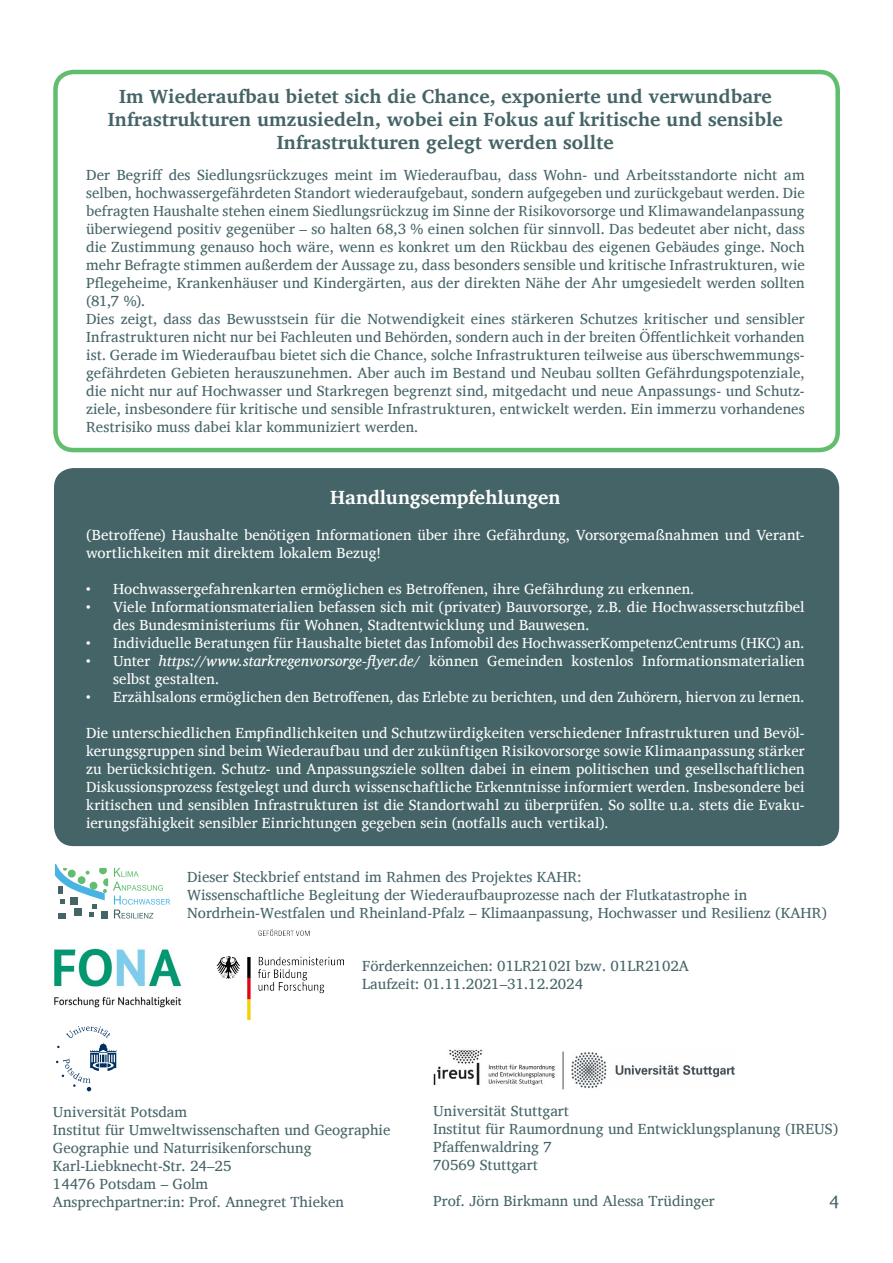
<style>
.page{position:relative;width:893px;height:1263px;background:#fff}
.page>*{position:absolute;margin:0;border:0;box-sizing:border-box;transform-origin:0 0}
.t1{font:700 19.5px/23.4px "Charis SIL";color:#456467;text-align:center}
.t2{font:700 19.5px "Charis SIL";color:#fff}
.t3{font:18px "Charis SIL";color:#456467}
.t4{font:15px/18px "Charis SIL";color:#456467}
.t5{font:15px/18px "Charis SIL";letter-spacing:.01em;color:#fff}
.s1{font-style:italic}
</style>
<div class="page">
<div style="left:53px;top:70px;width:787px;height:382px;border:4px solid #62be6f;border-radius:18px"></div>
<div style="left:56px;top:470px;width:782px;height:375px;background:#456467;border-radius:18px"></div>
<div style="left:54px;top:468px;width:785px;height:378px;border:3px solid #456467;border-radius:18px"></div>
<svg style="left:56px;top:1026px;width:60px;height:65px"></svg>
<svg style="left:55px;top:864px;width:115px;height:54px"></svg>
<img style="left:433px;top:1049px;width:302px;height:41px">
<img style="left:217px;top:929px;width:126px;height:90px">
<img style="left:54px;top:948px;width:128px;height:60px">
<p class="t1" style="left:119px;top:84px;width:654px">Im Wiederaufbau bietet sich die Chance, exponierte und verwundbare</p>
<p class="t1" style="left:108px;top:108px;width:676px">Infrastrukturen umzusiedeln, wobei ein Fokus auf kritische und sensible<br>Infrastrukturen gelegt werden sollte</p>
<p class="t4" style="left:86px;top:166px;width:720px;text-align:justify">Der Begriff des Siedlungsrückzuges meint im Wiederaufbau, dass Wohn- und Arbeitsstandorte nicht am selben, hochwassergefährdeten Standort wiederaufgebaut, sondern aufgegeben und zurückgebaut werden. Die befragten Haushalte stehen einem Siedlungsrückzug im Sinne der Risikovorsorge und Klimawandelanpassung überwiegend positiv gegenüber – so halten 68,3 % einen solchen für sinnvoll. Das bedeutet aber nicht, dass die Zustimmung genauso hoch wäre, wenn es konkret um den Rückbau des eigenen Gebäudes ginge. Noch mehr Befragte stimmen außerdem der Aussage zu, dass besonders sensible und kritische Infrastrukturen, wie Pflegeheime, Krankenhäuser und Kindergärten, aus der direkten Nähe der Ahr umgesiedelt werden sollten (81,7 %).</p>
<p class="t4" style="left:86px;top:310px;width:720px;text-align:justify">Dies zeigt, dass das Bewusstsein für die Notwendigkeit eines stärkeren Schutzes kritischer und sensibler Infrastrukturen nicht nur bei Fachleuten und Behörden, sondern auch in der breiten Öffentlichkeit vorhanden ist. Gerade im Wiederaufbau bietet sich die Chance, solche Infrastrukturen teilweise aus überschwemmungs&shy;gefährdeten Gebieten herauszunehmen. Aber auch im Bestand und Neubau sollten Gefährdungspotenziale, die nicht nur auf Hochwasser und Starkregen begrenzt sind, mitgedacht und neue Anpassungs- und Schutz&shy;ziele, insbesondere für kritische und sensible Infrastrukturen, entwickelt werden. Ein immerzu vorhandenes Restrisiko muss dabei klar kommuniziert werden.</p>
<p class="t2" style="left:330px;top:486px;width:232px">Handlungsempfehlungen</p>
<p class="t5" style="left:86px;top:526px;width:720px">(Betroffene) Haushalte benötigen Informationen über ihre Gefährdung, Vorsorgemaßnahmen und Verant&shy;wortlichkeiten mit direktem lokalem Bezug!</p>
<p class="t5" style="left:86px;top:580px;width:610px">• Hochwassergefahrenkarten ermöglichen es Betroffenen, ihre Gefährdung zu erkennen.</p>
<p class="t5" style="left:113px;top:598px;width:693px;text-indent:-27px">• Viele Informationsmaterialien befassen sich mit (privater) Bauvorsorge, z.B. die Hochwasserschutzfibel des Bundesministeriums für Wohnen, Stadtentwicklung und Bauwesen.</p>
<p class="t5" style="left:86px;top:634px;width:720px">• Individuelle Beratungen für Haushalte bietet das Infomobil des HochwasserKompetenzCentrums (HKC) an.</p>
<p class="t5" style="left:113px;top:652px;width:693px;text-indent:-27px">• Unter <span class="s1">https://www.starkregenvorsorge-flyer.de/</span> können Gemeinden kostenlos Informationsmaterialien selbst gestalten.</p>
<p class="t5" style="left:86px;top:688px;width:720px">• Erzählsalons ermöglichen den Betroffenen, das Erlebte zu berichten, und den Zuhörern, hiervon zu lernen.</p>
<p class="t5" style="left:86px;top:724px;width:720px;text-align:justify">Die unterschiedlichen Empfindlichkeiten und Schutzwürdigkeiten verschiedener Infrastrukturen und Bevöl&shy;kerungsgruppen sind beim Wiederaufbau und der zukünftigen Risikovorsorge sowie Klimaanpassung stärker zu berücksichtigen. Schutz- und Anpassungsziele sollten dabei in einem politischen und gesellschaftlichen Diskussionsprozess festgelegt und durch wissenschaftliche Erkenntnisse informiert werden. Insbesondere bei kritischen und sensiblen Infrastrukturen ist die Standortwahl zu überprüfen. So sollte u.a. stets die Evaku&shy;ierungsfähigkeit sensibler Einrichtungen gegeben sein (notfalls auch vertikal).</p>
<p class="t4" style="left:187px;top:868px;width:396px">Dieser Steckbrief entstand im Rahmen des Projektes KAHR:</p>
<p class="t4" style="left:187px;top:886px;width:641px">Wissenschaftliche Begleitung der Wiederaufbauprozesse nach der Flutkatastrophe in<br>Nordrhein-Westfalen und Rheinland-Pfalz – Klimaanpassung, Hochwasser und Resilienz (KAHR)</p>
<p class="t4" style="left:362px;top:957px;width:328px">Förderkennzeichen: 01LR2102I bzw. 01LR2102A</p>
<p class="t4" style="left:362px;top:975px;width:222px">Laufzeit: 01.11.2021–31.12.2024</p>
<p class="t4" style="left:53px;top:1102px;width:136px">Universität Potsdam</p>
<p class="t4" style="left:53px;top:1120px;width:339px">Institut für Umweltwissenschaften und Geographie</p>
<p class="t4" style="left:53px;top:1138px;width:260px">Geographie und Naturrisikenforschung</p>
<p class="t4" style="left:53px;top:1156px;width:180px">Karl-Liebknecht-Str. 24–25</p>
<p class="t4" style="left:53px;top:1174px;width:292px">14476 Potsdam – Golm<br>Ansprechpartner:in: Prof. Annegret Thieken</p>
<p class="t4" style="left:433px;top:1102px;width:137px">Universität Stuttgart</p>
<p class="t4" style="left:433px;top:1120px;width:407px">Institut für Raumordnung und Entwicklungsplanung (IREUS)</p>
<p class="t4" style="left:433px;top:1138px;width:120px">Pfaffenwaldring 7</p>
<p class="t4" style="left:433px;top:1156px;width:106px">70569 Stuttgart</p>
<p class="t4" style="left:433px;top:1192px;width:283px">Prof. Jörn Birkmann und Alessa Trüdinger</p>
<p class="t3" style="left:829px;top:1191px;width:12px">4</p>
</div>
